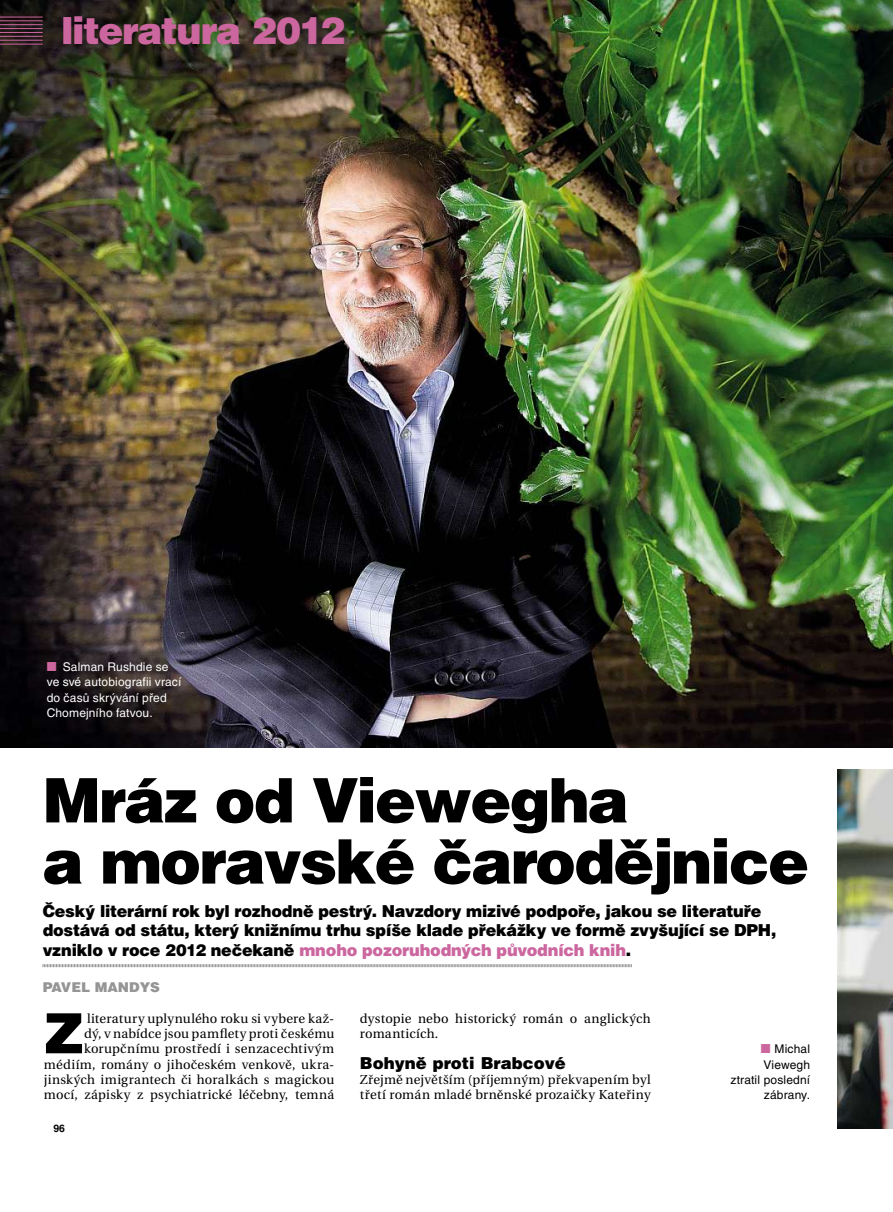
<style>
.page{position:relative;width:893px;height:1212px;background:#fff}
.page>*{position:absolute;margin:0;border:0;box-sizing:border-box;transform-origin:0 0}
.t1{font:900 61.5px/61.2px "Helvetica CE";letter-spacing:-.03em;color:#000}
.t2{font:900 55.5px "Helvetica CE";color:#000}
.t3{font:900 37.5px "Helvetica CE";letter-spacing:-.035em;color:#cc669f}
.t4{font:900 16.5px/19.5px "Helvetica CE";letter-spacing:-.01em;color:#000}
.t5{font:900 13.5px "Helvetica CE";color:#959595}
.t6{font:13.05px/15.3px "Utopia CE";letter-spacing:.015em;color:#000}
.t7{font:12px/15.3px "Helvetica CE";letter-spacing:.01em;color:#fff}
.t8{font:12px/15.3px "Helvetica CE";letter-spacing:.015em;color:#000;text-align:right}
.t9{font:700 10.5px "Helvetica CE";color:#000}
.s1{color:#cc669f}
</style>
<div class="page">
<img style="left:0;top:0;width:893px;height:747px">
<svg style="left:42px;top:964px;width:590px;height:4px"></svg>
<hr style="left:0;top:44px;width:43px;height:1px;background:#cc669f">
<hr style="left:0;top:40px;width:43px;height:1px;background:#cc669f">
<hr style="left:0;top:36px;width:43px;height:1px;background:#cc669f">
<hr style="left:0;top:32px;width:43px;height:1px;background:#cc669f">
<hr style="left:0;top:28px;width:43px;height:1px;background:#cc669f">
<hr style="left:0;top:24px;width:43px;height:1px;background:#cc669f">
<hr style="left:0;top:20px;width:43px;height:1px;background:#cc669f">
<hr style="left:0;top:17px;width:43px;height:1px;background:#cc669f">
<img style="left:837px;top:769px;width:56px;height:359px">
<h3 class="t3" style="left:61px;top:9px;width:285px">literatura 2012</h3>
<p class="t7" style="left:47px;top:659px;width:136px"><span class="s1">■</span> Salman Rushdie se ve své autobiografii vrací do časů skrývání před<br>Chomejního fatvou.</p>
<h1 class="t1" style="left:43px;top:770px;width:768px">Mráz od Viewegha<br>a moravské čarodějnice</h1>
<p class="t4" style="left:43px;top:901px;width:735px">Český literární rok byl rozhodně pestrý. Navzdory mizivé podpoře, jakou se literatuře dostává od státu, který knižnímu trhu spíše klade překážky ve formě zvyšující se DPH, vzniklo v roce 2012 nečekaně <span class="s1">mnoho pozoruhodných původních knih</span>.</p>
<p class="t5" style="left:43px;top:979px;width:119px">PAVEL MANDYS</p>
<h2 class="t2" style="left:44px;top:1002px;width:42px">Z</h2>
<p class="t6" style="left:44px;top:1011px;width:292px;text-align:right">literatury uplynulého roku si vybere kaž-<br>dý, v nabídce jsou pamflety proti českému korupčnímu prostředí i senzacechtivým médiím, romány o jihočeském venkově, ukra&shy;jinských imigrantech či horalkách s magickou mocí, zápisky z psychiatrické léčebny, temná</p>
<p class="t6" style="left:360px;top:1011px;width:292px">dystopie nebo historický román o anglických romanticích.</p>
<p class="t4" style="left:360px;top:1053px;width:208px">Bohyně proti Brabcové</p>
<p class="t6" style="left:360px;top:1072px;width:292px">Zřejmě největším (příjemným) překvapením byl třetí román mladé brněnské prozaičky Kateřiny</p>
<p class="t8" style="left:730px;top:1041px;width:81px"><span class="s1">■</span> Michal<br>Viewegh<br>ztratil poslední zábrany.</p>
<p class="t9" style="left:53px;top:1122px;width:13px">96</p>
</div>
